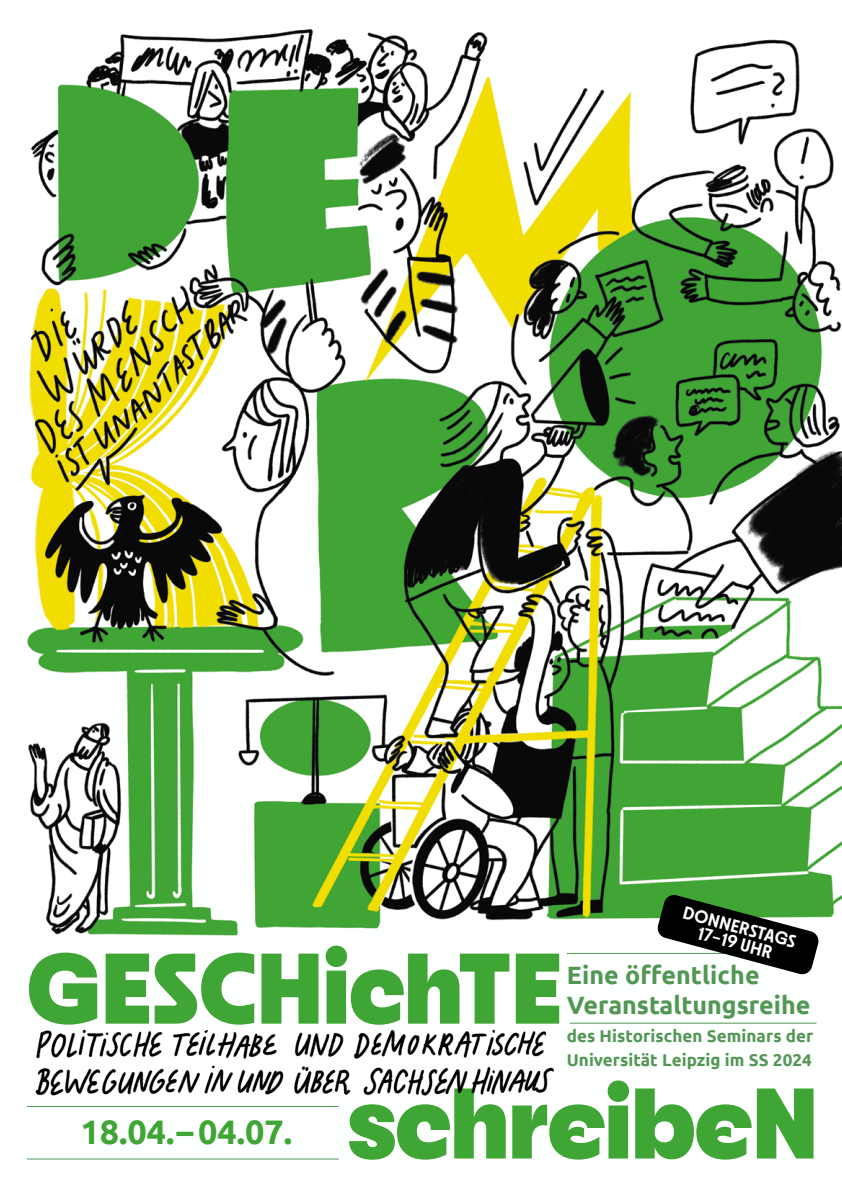
<style>
.page{position:relative;width:842px;height:1191px;background:#fff}
.page>*{position:absolute;margin:0;border:0;box-sizing:border-box;transform-origin:0 0}
.t1{font:900 100px "Neighbor";color:#3fa535}
.t2{font:700 34px "Ubuntu";color:#3fa535}
.t3{font:700 25px/30px "Ubuntu";color:#529754}
.t4{font:700 18px/16.2px "Neighbor";color:#fff;text-align:center}
.t5{font:700 17px/24px "Ubuntu";letter-spacing:.005em;color:#529754}
</style>
<div class="page">
<img style="left:26px;top:28px;width:816px;height:1132px">
<hr style="left:567px;top:953px;width:247px;height:1px;background:#529754">
<hr style="left:27px;top:1158px;width:312px;height:1px;background:#529754">
<hr style="left:27px;top:1106px;width:312px;height:1px;background:#529754">
<hr style="left:570px;top:1022px;width:246px;height:1px;background:#529754">
<img style="left:31px;top:1030px;width:518px;height:35px">
<img style="left:35px;top:1059px;width:518px;height:36px">
<svg style="left:657px;top:894px;width:162px;height:81px"></svg>
<p class="t4" style="left:685px;top:903px;width:118px;rotate:15deg">DONNERSTAGS<br>17–19 UHR</p>
<h1 class="t1" style="left:27px;top:925px;width:537px">GESCHichTE</h1>
<h3 class="t3" style="left:567px;top:960px;width:245px">Eine öffentliche<br>Veranstaltungsreihe</h3>
<p class="t5" style="left:567px;top:1024px;width:248px">des Historischen Seminars der<br>Universität Leipzig im SS 2024</p>
<h2 class="t2" style="left:80px;top:1111px;width:213px">18.04.– 04.07.</h2>
<h1 class="t1" style="left:348px;top:1059px;width:472px">schreibeN</h1>
</div>
